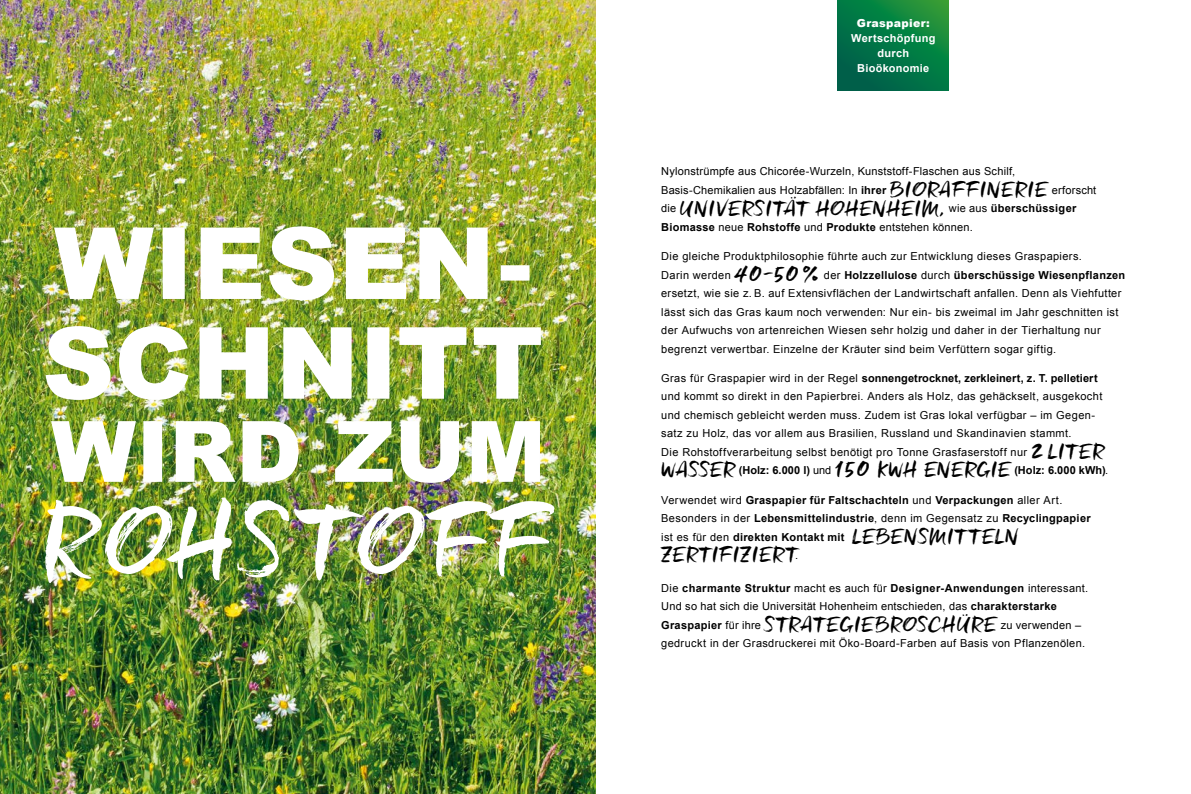
<style>
.page{position:relative;width:1191px;height:794px;background:#fff}
.page>*{position:absolute;margin:0;border:0;box-sizing:border-box;transform-origin:0 0}
.t1{font:27px "Freeland";color:#000}
.t2{font:20px "Freeland";letter-spacing:.01em;color:#000}
.t3{font:11px/18.5px "Arial";letter-spacing:.035em;color:#000}
.t4{font:700 11px/18.5px "Arial";letter-spacing:.025em;color:#000}
.t5{font:11px/18.5px "Arial";letter-spacing:.015em;color:#000}
.t6{font:700 11px/15px "Arial";letter-spacing:.025em;color:#fff;text-align:center}
.t7{font:900 11px "Arial";letter-spacing:.03em;color:#fff}
.s1{font-weight:700}
.s2{font-family:"Freeland";font-size:20px}
.s3{font-family:"Arial";font-size:11px}
.s4{font-family:"Arial";font-weight:700;font-size:11px}
.s5{font-weight:400}
.s6{font-size:27px}
.s7{font-family:"Freeland";font-weight:400;font-size:20px}
.s8{font-family:"Freeland";font-weight:400;font-size:27px}
</style>
<div class="page">
<img style="left:0;top:0;width:595px;height:794px">
<img style="left:45px;top:226px;width:509px;height:357px">
<svg style="left:837px;top:0;width:112px;height:91px;background:#067943"></svg>
<p class="t7" style="left:857px;top:15px;width:74px">Graspapier:</p>
<p class="t6" style="left:851px;top:30px;width:86px">Wertschöpfung durch<br>Bioökonomie</p>
<p class="t5" style="left:661px;top:162px;width:436px">Nylonstrümpfe aus Chicorée-Wurzeln, Kunststoff-Flaschen aus Schilf,<br>Basis-Chemikalien aus Holzabfällen: In <span class="s1">ihrer</span> <span class="s2">BIORAFFINERIE</span> erforscht</p>
<h2 class="t2" style="left:661px;top:195px;width:416px"><span class="s3">die</span> UNIVERSITÄT HOHENHEIM, <span class="s3">wie aus</span> <span class="s4">überschüssiger</span></h2>
<p class="t4" style="left:661px;top:218px;width:313px">Biomasse <span class="s5">neue</span> Rohstoffe <span class="s5">und</span> Produkte <span class="s5">entstehen können.</span></p>
<p class="t3" style="left:661px;top:247px;width:422px">Die gleiche Produktphilosophie führte auch zur Entwicklung dieses Graspapiers.<br>Darin werden</p>
<h1 class="t1" style="left:734px;top:255px;width:87px">40-50%</h1>
<p class="t3" style="left:661px;top:266px;width:465px;text-indent:163px">der <span class="s1">Holzzellulose</span> durch <span class="s1">überschüssige Wiesenpflanzen </span>ersetzt, wie sie z. B. auf Extensivflächen der Landwirtschaft anfallen. Denn als Viehfutter lässt sich das Gras kaum noch verwenden: Nur ein- bis zweimal im Jahr geschnitten ist der Aufwuchs von artenreichen Wiesen sehr holzig und daher in der Tierhaltung nur begrenzt verwertbar. Einzelne der Kräuter sind beim Verfüttern sogar giftig.</p>
<p class="t3" style="left:661px;top:369px;width:443px">Gras für Graspapier wird in der Regel <span class="s1">sonnengetrocknet, zerkleinert, z. T. pelletiert </span>und kommt so direkt in den Papierbrei. Anders als Holz, das gehäckselt, ausgekocht und chemisch gebleicht werden muss. Zudem ist Gras lokal verfügbar – im Gegen&shy;satz zu Holz, das vor allem aus Brasilien, Russland und Skandinavien stammt.<br>Die Rohstoffverarbeitung selbst benötigt pro Tonne Grasfaserstoff nur</p>
<h2 class="t2" style="left:1031px;top:438px;width:75px"><span class="s6">2</span> LITER</h2>
<p class="t4" style="left:661px;top:461px;width:448px"><span class="s7">WASSER</span> (Holz: 6.000 l) <span class="s5">und</span> <span class="s8">150</span> <span class="s7">KWH ENERGIE</span> (Holz: 6.000 kWh)<span class="s5">.</span></p>
<p class="t4" style="left:661px;top:491px;width:431px"><span class="s5">Verwendet wird</span> Graspapier für Faltschachteln <span class="s5">und</span> Verpackungen <span class="s5">aller Art.<br>Besonders in der</span> Lebensmittelindustrie<span class="s5">, denn im Gegensatz zu</span> Recyclingpapier <span class="s5">ist es für den</span> direkten Kontakt mit <span class="s7">LEBENSMITTELN</span></p>
<h2 class="t2" style="left:661px;top:542px;width:139px">ZERTIFIZIERT<span class="s3">.</span></h2>
<p class="t3" style="left:661px;top:579px;width:428px">Die <span class="s1">charmante Struktur</span> macht es auch für <span class="s1">Designer-Anwendungen</span> interessant.<br>Und so hat sich die Universität Hohenheim entschieden, das <span class="s1">charakterstarke Graspapier</span> für ihre <span class="s2">STRATEGIEBROSCHÜRE</span> zu verwenden – gedruckt in der Grasdruckerei mit Öko-Board-Farben auf Basis von Pflanzenölen.</p>
</div>
